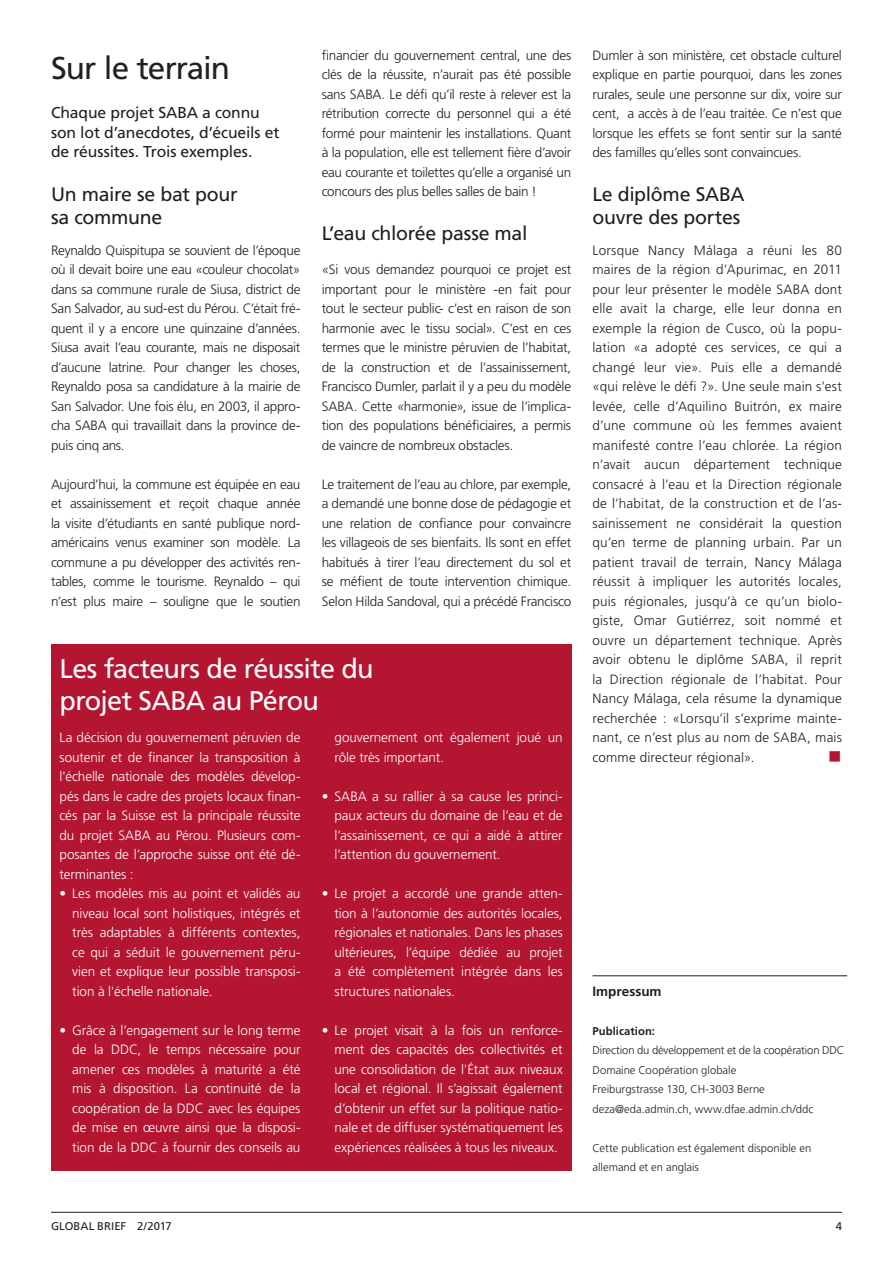
<style>
.page{position:relative;width:893px;height:1263px;background:#fff}
.page>*{position:absolute;margin:0;border:0;box-sizing:border-box;transform-origin:0 0}
.Titel_Linie{font:31.5px "Frutiger LT Pro";letter-spacing:-.03em;color:#231f20}
.Titel_Kasten{font:27px/31.5px "Frutiger LT Pro";letter-spacing:-.025em;color:#fff}
.Titel{font:19.5px/22.5px "Frutiger LT Pro";letter-spacing:-.015em;color:#231f20}
.Lauftext{font:18px "Wingdings";color:#b41530}
.Lead{font:15.75px/19.5px "Frutiger LT Pro";letter-spacing:-.01em;color:#231f20}
.Lauftext-2{font:300 13.5px/19.5px "Frutiger LT Pro";letter-spacing:-.02em;color:#231f20;text-align:justify}
.Lauftext-3{font:300 13.5px/19.5px "Frutiger LT Pro";letter-spacing:-.005em;color:#fff;text-align:justify}
.Impressum_Titel{font:700 13.5px "Frutiger LT Pro";color:#231f20}
.Impressum{font:300 11.25px/19.5px "Frutiger LT Pro";color:#231f20}
.t1{font:11.25px "Frutiger LT Pro";letter-spacing:.005em;color:#231f20}
.Impressum-2{font:700 11.25px "Frutiger LT Pro";letter-spacing:.005em;color:#231f20}
</style>
<div class="page">
<hr style="left:51px;top:1212px;width:791px;height:1px;background:#231f20">
<div style="left:51px;top:645px;width:520px;height:526px;background:#b41530"></div>
<hr style="left:592px;top:975px;width:255px;height:1px;background:#231f20">
<p class="Titel_Linie" style="left:51px;top:50px;width:181px">Sur le terrain</p>
<p class="Lead" style="left:51px;top:103px;width:230px">Chaque projet SABA a connu son lot d’anecdotes, d’écueils et de réussites. Trois exemples.</p>
<p class="Titel" style="left:51px;top:183px;width:188px">Un maire se bat pour sa commune</p>
<p class="Lauftext-2" style="left:51px;top:240px;width:251px">Reynaldo Quispitupa se souvient de l’époque où il devait boire une eau «couleur chocolat» dans sa commune rurale de Siusa, district de San Salvador, au sud-est du Pérou. C’était fré&shy;quent il y a encore une quinzaine d’années.<br>Siusa avait l’eau courante, mais ne disposait d’aucune latrine. Pour changer les choses, Reynaldo posa sa candidature à la mairie de San Salvador. Une fois élu, en 2003, il appro&shy;cha SABA qui travaillait dans la province de&shy;puis cinq ans.</p>
<p class="Lauftext-2" style="left:51px;top:474px;width:251px">Aujourd’hui, la commune est équipée en eau et assainissement et reçoit chaque année la visite d’étudiants en santé publique nord&shy;américains venus examiner son modèle. La commune a pu développer des activités ren&shy;tables, comme le tourisme. Reynaldo – qui n’est plus maire – souligne que le soutien</p>
<p class="Lauftext-2" style="left:322px;top:45px;width:251px">financier du gouvernement central, une des clés de la réussite, n’aurait pas été possible sans SABA. Le défi qu’il reste à relever est la rétribution correcte du personnel qui a été formé pour maintenir les installations. Quant à la population, elle est tellement fière d’avoir eau courante et toilettes qu’elle a organisé un concours des plus belles salles de bain !</p>
<p class="Titel" style="left:322px;top:222px;width:207px">L’eau chlorée passe mal</p>
<p class="Lauftext-2" style="left:322px;top:260px;width:251px">«Si vous demandez pourquoi ce projet est important pour le ministère -en fait pour tout le secteur public- c’est en raison de son harmonie avec le tissu social». C’est en ces termes que le ministre péruvien de l’habitat, de la construction et de l’assainissement, Francisco Dumler, parlait il y a peu du modèle SABA. Cette «harmonie», issue de l’implica&shy;tion des populations bénéficiaires, a permis de vaincre de nombreux obstacles.</p>
<p class="Lauftext-2" style="left:322px;top:474px;width:251px">Le traitement de l’eau au chlore, par exemple, a demandé une bonne dose de pédagogie et une relation de confiance pour convaincre les villageois de ses bienfaits. Ils sont en effet habitués à tirer l’eau directement du sol et se méfient de toute intervention chimique.<br>Selon Hilda Sandoval, qui a précédé Francisco</p>
<p class="Titel_Kasten" style="left:60px;top:653px;width:316px">Les facteurs de réussite du projet SABA au Pérou</p>
<p class="Lauftext-3" style="left:60px;top:728px;width:242px">La décision du gouvernement péruvien de soutenir et de financer la transposition à l'échelle nationale des modèles dévelop&shy;pés dans le cadre des projets locaux finan&shy;cés par la Suisse est la principale réussite du projet SABA au Pérou. Plusieurs com&shy;posantes de l’approche suisse ont été dé&shy;terminantes :</p>
<p class="Lauftext-3" style="left:72px;top:884px;width:230px;text-indent:-13px">• Les modèles mis au point et validés au niveau local sont holistiques, intégrés et très adaptables à différents contextes, ce qui a séduit le gouvernement péru&shy;vien et explique leur possible transposi&shy;tion à l'échelle nationale.</p>
<p class="Lauftext-3" style="left:72px;top:1020px;width:230px;text-indent:-13px">• Grâce à l’engagement sur le long terme de la DDC, le temps nécessaire pour amener ces modèles à maturité a été mis à disposition. La continuité de la coopération de la DDC avec les équipes de mise en œuvre ainsi que la disposi&shy;tion de la DDC à fournir des conseils au</p>
<p class="Lauftext-3" style="left:334px;top:728px;width:230px">gouvernement ont également joué un rôle très important.</p>
<p class="Lauftext-3" style="left:334px;top:786px;width:230px;text-indent:-13px">• SABA a su rallier à sa cause les princi&shy;paux acteurs du domaine de l’eau et de l’assainissement, ce qui a aidé à attirer l’attention du gouvernement.</p>
<p class="Lauftext-3" style="left:334px;top:884px;width:230px;text-indent:-13px">• Le projet a accordé une grande atten&shy;tion à l’autonomie des autorités locales, régionales et nationales. Dans les phases ultérieures, l’équipe dédiée au projet a été complètement intégrée dans les structures nationales.</p>
<p class="Lauftext-3" style="left:334px;top:1020px;width:230px;text-indent:-13px">• Le projet visait à la fois un renforce&shy;ment des capacités des collectivités et une consolidation de l'État aux niveaux local et régional. Il s’agissait également d’obtenir un effet sur la politique natio&shy;nale et de diffuser systématiquement les expériences réalisées à tous les niveaux.</p>
<p class="Lauftext-2" style="left:592px;top:45px;width:251px">Dumler à son ministère, cet obstacle culturel explique en partie pourquoi, dans les zones rurales, seule une personne sur dix, voire sur cent, a accès à de l’eau traitée. Ce n’est que lorsque les effets se font sentir sur la santé des familles qu’elles sont convaincues.</p>
<p class="Titel" style="left:592px;top:183px;width:154px">Le diplôme SABA ouvre des portes</p>
<p class="Lauftext-2" style="left:592px;top:240px;width:251px">Lorsque Nancy Málaga a réuni les 80 maires de la région d’Apurimac, en 2011 pour leur présenter le modèle SABA dont elle avait la charge, elle leur donna en exemple la région de Cusco, où la popu&shy;lation «a adopté ces services, ce qui a changé leur vie». Puis elle a demandé «qui relève le défi ?». Une seule main s’est levée, celle d’Aquilino Buitrón, ex maire d’une commune où les femmes avaient manifesté contre l’eau chlorée. La région n’avait aucun département technique consacré à l’eau et la Direction régionale de l’habitat, de la construction et de l’as&shy;sainissement ne considérait la question qu’en terme de planning urbain. Par un patient travail de terrain, Nancy Málaga réussit à impliquer les autorités locales, puis régionales, jusqu’à ce qu’un biolo&shy;giste, Omar Gutiérrez, soit nommé et ouvre un département technique. Après avoir obtenu le diplôme SABA, il reprit la Direction régionale de l’habitat. Pour Nancy Málaga, cela résume la dynamique recherchée : «Lorsqu’il s’exprime mainte&shy;nant, ce n’est plus au nom de SABA, mais comme directeur régional».</p>
<p class="Lauftext" style="left:828px;top:747px;width:15px">■</p>
<p class="Impressum_Titel" style="left:592px;top:983px;width:71px">Impressum</p>
<p class="Impressum-2" style="left:592px;top:1024px;width:64px">Publication:</p>
<p class="Impressum" style="left:592px;top:1040px;width:253px">Direction du développement et de la coopération DDC<br>Domaine Coopération globale</p>
<p class="Impressum" style="left:592px;top:1079px;width:174px">Freiburgstrasse 130, CH-3003 Berne</p>
<p class="Impressum" style="left:592px;top:1099px;width:222px">deza@eda.admin.ch, www.dfae.admin.ch/ddc</p>
<p class="Impressum" style="left:592px;top:1138px;width:220px">Cette publication est également disponible en allemand et en anglais</p>
<p class="t1" style="left:51px;top:1219px;width:122px">GLOBAL BRIEF 2/2017</p>
<p class="t1" style="left:836px;top:1219px;width:8px">4</p>
</div>
